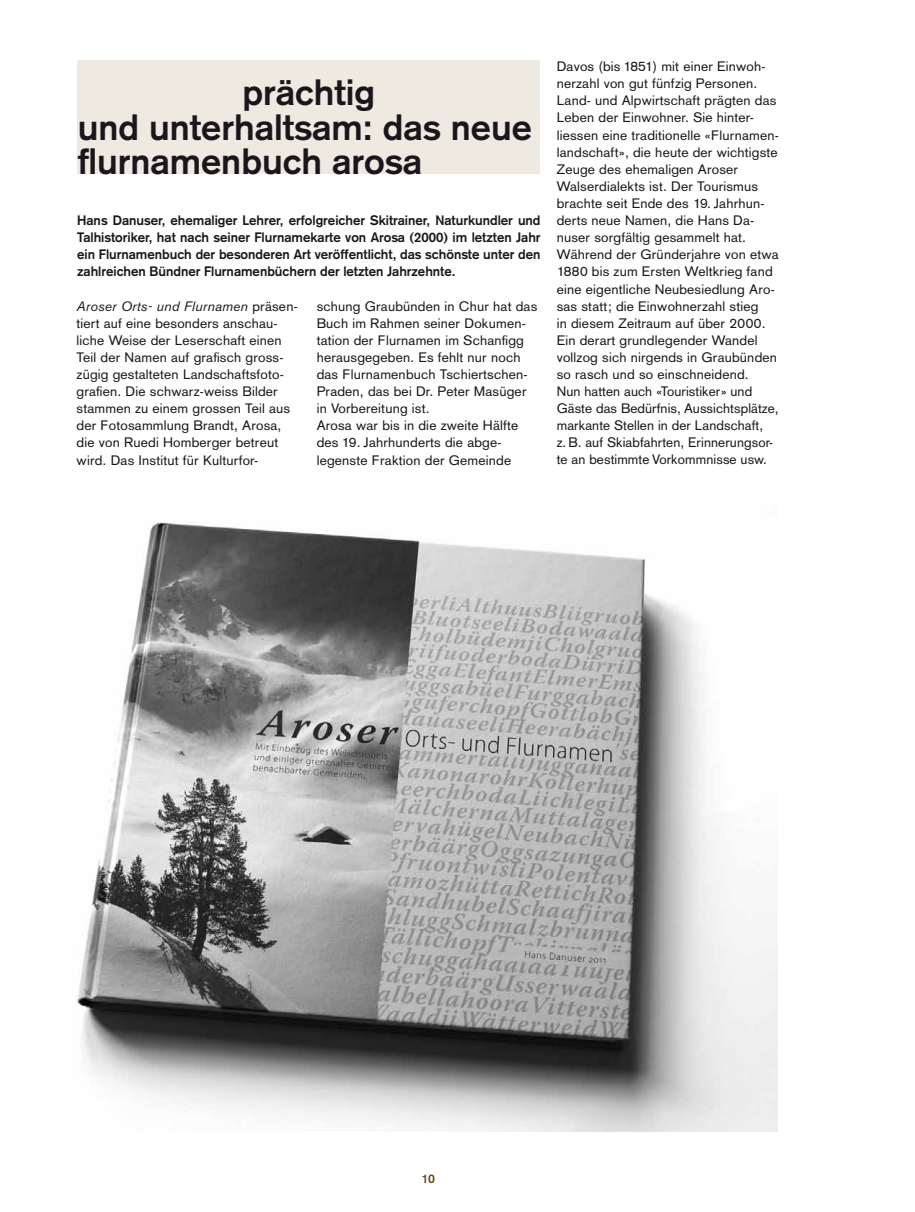
<style>
.page{position:relative;width:915px;height:1212px;background:#fff}
.page>*{position:absolute;margin:0;border:0;box-sizing:border-box;transform-origin:0 0}
.t1{font:700 36px/34.2px "Akzidenz Grotesk";color:#1a171c}
.t2{font:13.5px/17.1px "Akzidenz Grotesk";letter-spacing:.015em;color:#1a171c}
.t3{font:700 13.5px/17.1px "Akzidenz Grotesk";color:#1a171c;text-align:justify}
.t4{font:italic 13.5px "Akzidenz Grotesk BE";letter-spacing:.015em;color:#1a171c}
.t5{font:700 12.3px "Akzidenz Grotesk";color:#624a18}
.s1{font-family:"Akzidenz Grotesk";font-style:normal}
</style>
<div class="page">
<div style="left:78px;top:61px;width:461px;height:113px;background:#eee9e1"></div>
<img style="left:77px;top:522px;width:699px;height:609px">
<h1 class="t1" style="left:78px;top:75px;width:455px;text-indent:164px">prächtig<br>und unterhaltsam: das neue flurnamenbuch arosa</h1>
<p class="t3" style="left:77px;top:212px;width:464px">Hans Danuser, ehemaliger Lehrer, erfolgreicher Skitrainer, Naturkundler und Talhistoriker, hat nach seiner Flurnamekarte von Arosa (2000) im letzten Jahr ein Flurnamenbuch der besonderen Art veröffentlicht, das schönste unter den zahlreichen Bündner Flurnamenbüchern der letzten Jahrzehnte.</p>
<p class="t2" style="left:316px;top:297px;width:222px">schung Graubünden in Chur hat das<br>Buch im Rahmen seiner Dokumen&shy;tation der Flurnamen im Schanfigg herausgegeben. Es fehlt nur noch das Flurnamenbuch Tschiertschen-<br>Praden, das bei Dr. Peter Masüger in Vorbereitung ist.<br>Arosa war bis in die zweite Hälfte des 19. Jahrhunderts die abge&shy;legenste Fraktion der Gemeinde</p>
<p class="t4" style="left:77px;top:298px;width:222px">Aroser Orts- und Flurnamen <span class="s1">präsen-</span></p>
<p class="t2" style="left:77px;top:314px;width:215px">tiert auf eine besonders anschau&shy;liche Weise der Leserschaft einen Teil der Namen auf grafisch gross&shy;zügig gestalteten Landschaftsfoto&shy;grafien. Die schwarz-weiss Bilder stammen zu einem grossen Teil aus der Fotosammlung Brandt, Arosa, die von Ruedi Homberger betreut wird. Das Institut für Kulturfor-</p>
<p class="t2" style="left:556px;top:58px;width:223px">Davos (bis 1851) mit einer Einwoh&shy;nerzahl von gut fünfzig Personen.<br>Land- und Alpwirtschaft prägten das Leben der Einwohner. Sie hinter&shy;liessen eine traditionelle «Flurnamen&shy;landschaft», die heute der wichtigste Zeuge des ehemaligen Aroser Walserdialekts ist. Der Tourismus brachte seit Ende des 19. Jahrhun&shy;derts neue Namen, die Hans Da&shy;nuser sorgfältig gesammelt hat.<br>Während der Gründerjahre von etwa 1880 bis zum Ersten Weltkrieg fand eine eigentliche Neubesiedlung Aro&shy;sas statt; die Einwohnerzahl stieg<br>in diesem Zeitraum auf über 2000.<br>Ein derart grundlegender Wandel vollzog sich nirgends in Graubünden so rasch und so einschneidend.<br>Nun hatten auch «Touristiker» und Gäste das Bedürfnis, Aussichtsplätze, markante Stellen in der Landschaft,<br>z. B. auf Skiabfahrten, Erinnerungsor&shy;te an bestimmte Vorkommnisse usw.</p>
<p class="t5" style="left:421px;top:1171px;width:15px">10</p>
</div>
